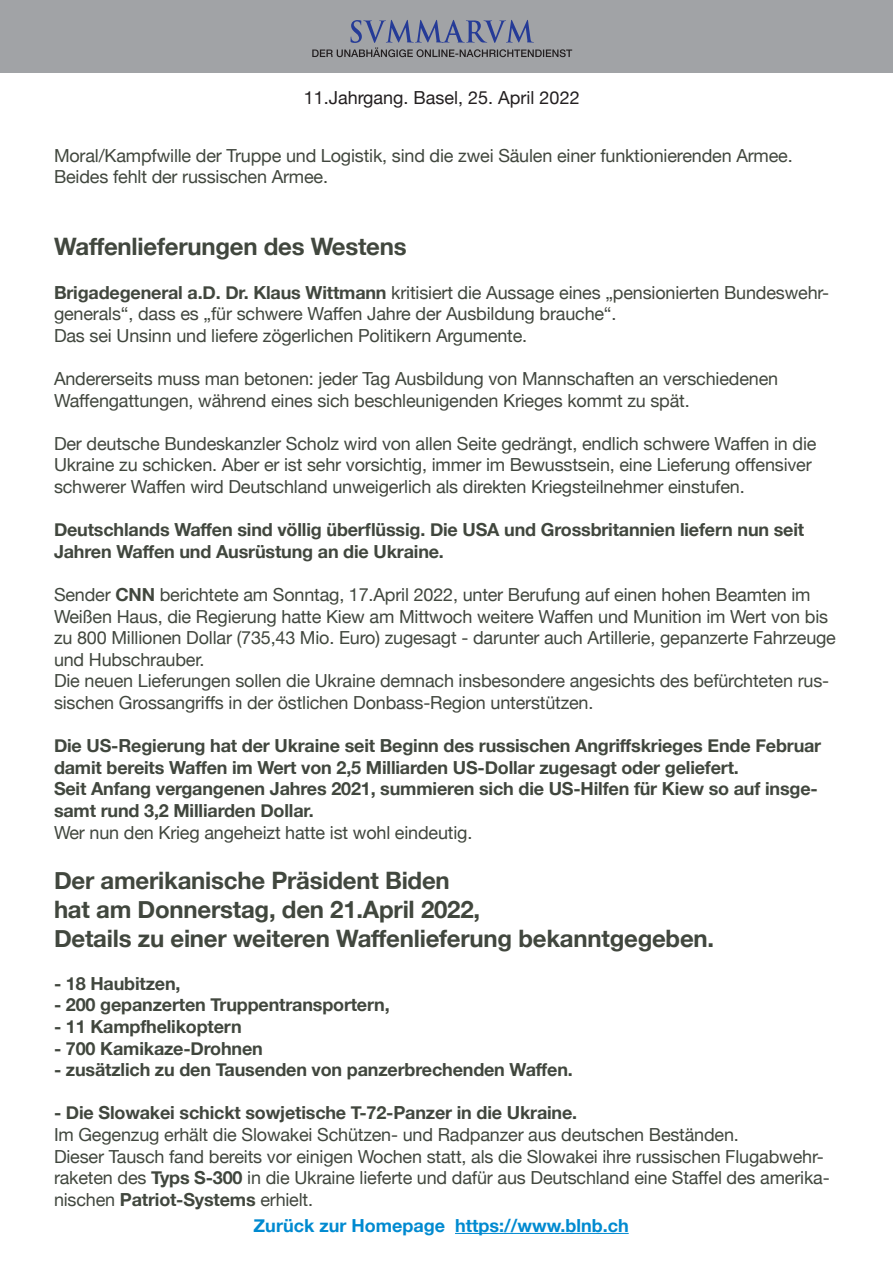
<style>
.page{position:relative;width:893px;height:1263px;background:#fff}
.page>*{position:absolute;margin:0;border:0;box-sizing:border-box;transform-origin:0 0}
.t1{font:700 24px "Helvetica Neue";letter-spacing:-.01em;color:#41473e}
.t2{font:18px/21.6px "Helvetica Neue";letter-spacing:-.01em;color:#41473e}
.t3{font:700 18px/21.6px "Helvetica Neue";letter-spacing:-.01em;color:#41473e}
.t4{font:700 18px "Helvetica Neue";color:#008ad0}
.t5{font:18px "Helvetica Neue";color:#231f20}
.s1{font-weight:700}
</style>
<div class="page">
<hr style="left:455px;top:1233px;width:174px;height:1px;background:#008ad0">
<div style="left:0;top:1px;width:893px;height:72px;background:#a1a3a6"></div>
<svg style="left:312px;top:20px;width:260px;height:37px"></svg>
<p class="t5" style="left:304px;top:84px;width:277px">11.Jahrgang. Basel, 25. April 2022</p>
<p class="t2" style="left:54px;top:146px;width:740px">Moral/Kampfwille der Truppe und Logistik, sind die zwei Säulen einer funktionierenden Armee.</p>
<p class="t2" style="left:54px;top:167px;width:276px">Beides fehlt der russischen Armee.</p>
<p class="t1" style="left:54px;top:228px;width:354px">Waffenlieferungen des Westens</p>
<p class="t2" style="left:54px;top:282px;width:777px"><span class="s1">Brigadegeneral a.D. Dr. Klaus Wittmann</span> kritisiert die Aussage eines „pensionierten Bundeswehr&shy;generals“, dass es „für schwere Waffen Jahre der Ausbildung brauche“.</p>
<p class="t2" style="left:54px;top:326px;width:475px">Das sei Unsinn und liefere zögerlichen Politikern Argumente.</p>
<p class="t2" style="left:54px;top:369px;width:726px">Andererseits muss man betonen: jeder Tag Ausbildung von Mannschaften an verschiedenen</p>
<p class="t2" style="left:54px;top:390px;width:637px">Waffengattungen, während eines sich beschleunigenden Krieges kommt zu spät.</p>
<p class="t2" style="left:54px;top:434px;width:764px">Der deutsche Bundeskanzler Scholz wird von allen Seite gedrängt, endlich schwere Waffen in die<br>Ukraine zu schicken. Aber er ist sehr vorsichtig, immer im Bewusstsein, eine Lieferung offensiver schwerer Waffen wird Deutschland unweigerlich als direkten Kriegsteilnehmer einstufen.</p>
<p class="t3" style="left:54px;top:519px;width:752px">Deutschlands Waffen sind völlig überflüssig. Die USA und Grossbritannien liefern nun seit<br>Jahren Waffen und Ausrüstung an die Ukraine.</p>
<p class="t2" style="left:54px;top:585px;width:783px">Sender <span class="s1">CNN</span> berichtete am Sonntag, 17.April 2022, unter Berufung auf einen hohen Beamten im<br>Weißen Haus, die Regierung hatte Kiew am Mittwoch weitere Waffen und Munition im Wert von bis zu 800 Millionen Dollar (735,43 Mio. Euro) zugesagt - darunter auch Artillerie, gepanzerte Fahrzeuge</p>
<p class="t2" style="left:54px;top:650px;width:152px">und Hubschrauber.</p>
<p class="t2" style="left:54px;top:671px;width:777px">Die neuen Lieferungen sollen die Ukraine demnach insbesondere angesichts des befürchteten rus&shy;sischen Grossangriffs in der östlichen Donbass-Region unterstützen.</p>
<p class="t3" style="left:54px;top:735px;width:769px">Die US-Regierung hat der Ukraine seit Beginn des russischen Angriffskrieges Ende Februar damit bereits Waffen im Wert von 2,5 Milliarden US-Dollar zugesagt oder geliefert.</p>
<p class="t3" style="left:54px;top:779px;width:765px">Seit Anfang vergangenen Jahres 2021, summieren sich die US-Hilfen für Kiew so auf insge&shy;samt rund 3,2 Milliarden Dollar.</p>
<p class="t2" style="left:54px;top:822px;width:420px">Wer nun den Krieg angeheizt hatte ist wohl eindeutig.</p>
<p class="t1" style="left:54px;top:862px;width:397px">Der amerikanische Präsident Biden</p>
<p class="t1" style="left:54px;top:890px;width:428px">hat am Donnerstag, den 21.April 2022,</p>
<p class="t1" style="left:54px;top:919px;width:662px">Details zu einer weiteren Waffenlieferung bekanntgegeben.</p>
<p class="t3" style="left:54px;top:973px;width:128px">- 18 Haubitzen,</p>
<p class="t3" style="left:54px;top:995px;width:337px">- 200 gepanzerten Truppentransportern,</p>
<p class="t3" style="left:54px;top:1016px;width:189px">- 11 Kampfhelikoptern</p>
<p class="t3" style="left:54px;top:1038px;width:210px">- 700 Kamikaze-Drohnen</p>
<p class="t3" style="left:54px;top:1059px;width:520px">- zusätzlich zu den Tausenden von panzerbrechenden Waffen.</p>
<p class="t3" style="left:54px;top:1103px;width:525px">- Die Slowakei schickt sowjetische T-72-Panzer in die Ukraine.</p>
<p class="t2" style="left:54px;top:1125px;width:686px">Im Gegenzug erhält die Slowakei Schützen- und Radpanzer aus deutschen Beständen.</p>
<p class="t2" style="left:54px;top:1146px;width:777px">Dieser Tausch fand bereits vor einigen Wochen statt, als die Slowakei ihre russischen Flugabwehr&shy;raketen des <span class="s1">Typs S-300</span> in die Ukraine lieferte und dafür aus Deutschland eine Staffel des amerika&shy;nischen <span class="s1">Patriot-Systems</span> erhielt.</p>
<p class="t4" style="left:254px;top:1211px;width:377px">Zurück zur Homepage https://www.blnb.ch</p>
</div>
